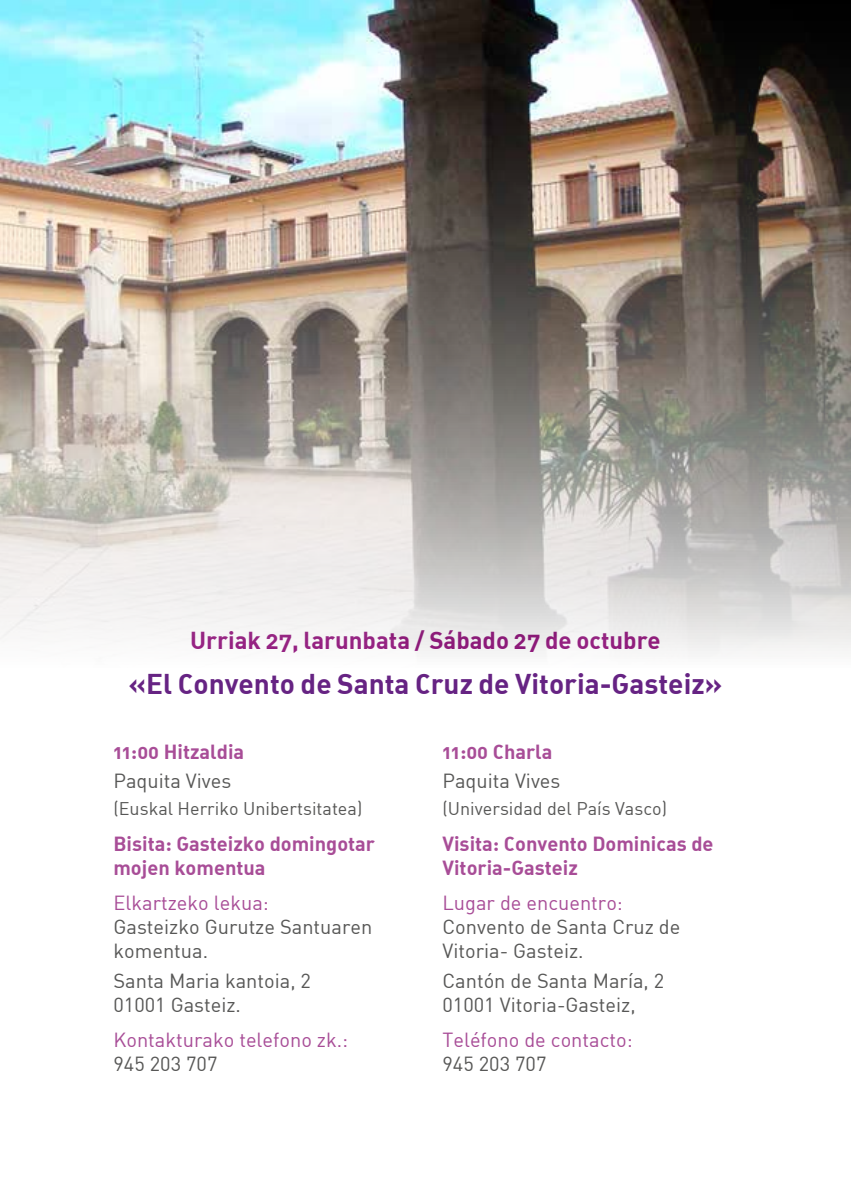
<style>
.page{position:relative;width:851px;height:1191px;background:#fff}
.page>*{position:absolute;margin:0;border:0;box-sizing:border-box;transform-origin:0 0}
.t1{font:28px "DIN Bold Alternate";color:#662383}
.t2{font:24px "DIN Bold Alternate";color:#951b81}
.t3{font:20px/24px "DIN";color:#575756}
.t4{font:20px/24px "DIN Bold Alternate";color:#a84d97}
.t5{font:20px "DIN";color:#a84d97}
.t6{font:18px "DIN";color:#575756}
</style>
<div class="page">
<img style="left:0;top:0;width:850px;height:654px">
<p class="t2" style="left:190px;top:625px;width:472px">Urriak 27, larunbata / Sábado 27 de octubre</p>
<h1 class="t1" style="left:129px;top:665px;width:595px">«El Convento de Santa Cruz de Vitoria-Gasteiz»</h1>
<p class="t4" style="left:113px;top:738px;width:132px">11:00 Hitzaldia</p>
<p class="t3" style="left:113px;top:768px;width:119px">Paquita Vives</p>
<p class="t6" style="left:113px;top:797px;width:250px">(Euskal Herriko Unibertsitatea)</p>
<p class="t4" style="left:113px;top:830px;width:263px">Bisita: Gasteizko domingotar mojen komentua</p>
<p class="t5" style="left:113px;top:890px;width:157px">Elkartzeko lekua:</p>
<p class="t3" style="left:113px;top:914px;width:260px">Gasteizko Gurutze Santuaren komentua.</p>
<p class="t3" style="left:113px;top:968px;width:199px">Santa Maria kantoia, 2<br>01001 Gasteiz.</p>
<p class="t5" style="left:113px;top:1027px;width:236px">Kontakturako telefono zk.:</p>
<p class="t3" style="left:113px;top:1051px;width:105px">945 203 707</p>
<p class="t4" style="left:442px;top:738px;width:111px">11:00 Charla</p>
<p class="t3" style="left:442px;top:768px;width:119px">Paquita Vives</p>
<p class="t6" style="left:442px;top:797px;width:226px">(Universidad del País Vasco)</p>
<p class="t4" style="left:442px;top:830px;width:272px">Visita: Convento Dominicas de<br>Vitoria-Gasteiz</p>
<p class="t5" style="left:442px;top:890px;width:182px">Lugar de encuentro:</p>
<p class="t3" style="left:442px;top:914px;width:239px">Convento de Santa Cruz de<br>Vitoria- Gasteiz.</p>
<p class="t3" style="left:442px;top:968px;width:223px">Cantón de Santa María, 2<br>01001 Vitoria-Gasteiz,</p>
<p class="t5" style="left:442px;top:1027px;width:192px">Teléfono de contacto:</p>
<p class="t3" style="left:442px;top:1051px;width:105px">945 203 707</p>
</div>
